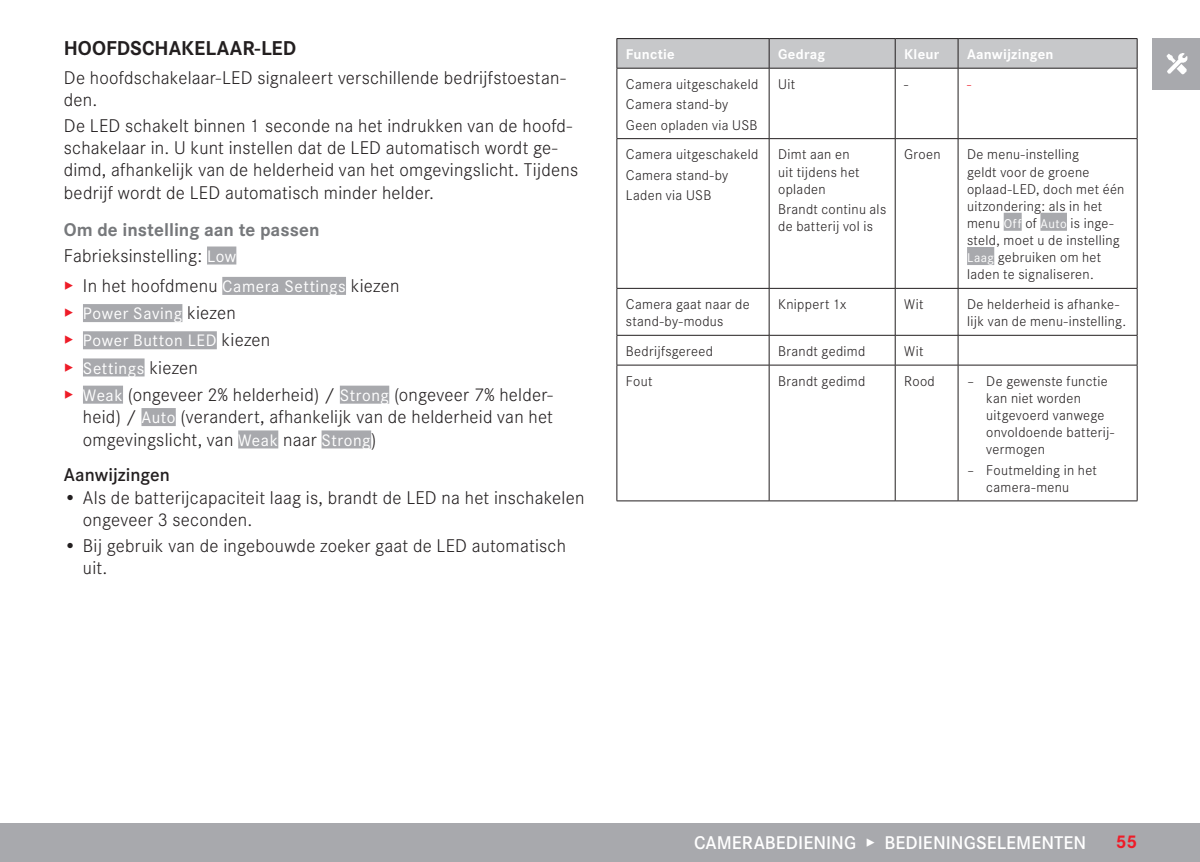
<style>
.page{position:relative;width:1200px;height:862px;background:#fff}
.page>*{position:absolute;margin:0;border:0;box-sizing:border-box;transform-origin:0 0}
.Heading____Heading_02{font:700 20.7px "Corporate S";color:#231f20}
.Text____Body_Text{font:300 19.12px/22.3px "Corporate S";letter-spacing:.01em;color:#231f20}
.t1{font:600 19.12px "Corporate S";letter-spacing:.005em;color:#fff}
.Text____Um_zu_zum_XXX{font:700 19.12px "Corporate S";color:#76787b}
.Heading____Note_Heading{font:600 19.12px "Corporate S";color:#231f20}
.t2{font:700 19.12px "Corporate S";color:#ee1c28}
.t3{font:17.32px "Corporate S";letter-spacing:.035em;color:#fff}
.Text____Body_Text-2{font:300 14.62px/17.1px "Corporate S";letter-spacing:.02em;color:#231f20}
.Text____Body_Text-3{font:700 14.62px "Corporate S";letter-spacing:.015em;color:#fff}
.Text____Body_Text-4{font:300 14.62px "Corporate S";color:#ee1c28}
.s1{font-weight:400;font-size:17.32px;color:#fff}
.s2{color:#ee1c28}
.s3{font-weight:300;font-size:19.12px;color:#ee1c28}
.s4{font-weight:300;font-size:19.12px;color:#231f20}
.s5{font-weight:400;font-size:13.05px;color:#fff}
</style>
<div class="page">
<div style="left:0;top:823px;width:1199px;height:38px;background:#a8a9ad"></div>
<div style="left:1151px;top:38px;width:48px;height:51px;background:#a8a9ad"></div>
<img style="left:1166px;top:53px;width:22px;height:21px">
<div style="left:207px;top:246px;width:29px;height:18px;background:#a8a9ad"></div>
<div style="left:222px;top:277px;width:124px;height:18px;background:#a8a9ad"></div>
<div style="left:83px;top:304px;width:99px;height:18px;background:#a8a9ad"></div>
<div style="left:83px;top:331px;width:134px;height:18px;background:#a8a9ad"></div>
<div style="left:83px;top:358px;width:61px;height:18px;background:#a8a9ad"></div>
<div style="left:83px;top:385px;width:40px;height:18px;background:#a8a9ad"></div>
<div style="left:340px;top:385px;width:49px;height:18px;background:#a8a9ad"></div>
<div style="left:141px;top:408px;width:35px;height:18px;background:#a8a9ad"></div>
<div style="left:238px;top:430px;width:40px;height:18px;background:#a8a9ad"></div>
<div style="left:321px;top:430px;width:50px;height:18px;background:#a8a9ad"></div>
<hr style="left:616px;top:38px;width:153px;height:1px;background:#231f20">
<hr style="left:769px;top:38px;width:126px;height:1px;background:#231f20">
<hr style="left:895px;top:38px;width:62px;height:1px;background:#231f20">
<hr style="left:957px;top:38px;width:180px;height:1px;background:#231f20">
<svg style="left:616px;top:39px;width:521px;height:29px;background:#c3c4c6"></svg>
<hr style="left:616px;top:68px;width:153px;height:1px;background:#231f20">
<hr style="left:616px;top:68px;width:1px;height:70px;background:#231f20">
<hr style="left:769px;top:68px;width:126px;height:1px;background:#231f20">
<hr style="left:768px;top:68px;width:1px;height:70px;background:#231f20">
<hr style="left:895px;top:68px;width:62px;height:1px;background:#231f20">
<hr style="left:894px;top:68px;width:1px;height:70px;background:#231f20">
<hr style="left:957px;top:68px;width:180px;height:1px;background:#231f20">
<hr style="left:957px;top:68px;width:1px;height:70px;background:#231f20">
<hr style="left:1136px;top:68px;width:1px;height:70px;background:#231f20">
<hr style="left:616px;top:138px;width:153px;height:1px;background:#231f20">
<hr style="left:616px;top:139px;width:1px;height:149px;background:#231f20">
<hr style="left:769px;top:138px;width:126px;height:1px;background:#231f20">
<hr style="left:768px;top:139px;width:1px;height:149px;background:#231f20">
<hr style="left:895px;top:138px;width:62px;height:1px;background:#231f20">
<hr style="left:894px;top:139px;width:1px;height:149px;background:#231f20">
<hr style="left:957px;top:138px;width:180px;height:1px;background:#231f20">
<hr style="left:957px;top:139px;width:1px;height:149px;background:#231f20">
<hr style="left:1136px;top:139px;width:1px;height:149px;background:#231f20">
<hr style="left:616px;top:288px;width:153px;height:1px;background:#231f20">
<hr style="left:616px;top:288px;width:1px;height:47px;background:#231f20">
<hr style="left:769px;top:288px;width:126px;height:1px;background:#231f20">
<hr style="left:768px;top:288px;width:1px;height:47px;background:#231f20">
<hr style="left:895px;top:288px;width:62px;height:1px;background:#231f20">
<hr style="left:894px;top:288px;width:1px;height:47px;background:#231f20">
<hr style="left:957px;top:288px;width:180px;height:1px;background:#231f20">
<hr style="left:957px;top:288px;width:1px;height:47px;background:#231f20">
<hr style="left:1136px;top:288px;width:1px;height:47px;background:#231f20">
<hr style="left:616px;top:335px;width:153px;height:1px;background:#231f20">
<svg style="left:616px;top:335px;width:1px;height:29px"></svg>
<hr style="left:769px;top:335px;width:126px;height:1px;background:#231f20">
<svg style="left:768px;top:335px;width:1px;height:29px"></svg>
<hr style="left:895px;top:335px;width:62px;height:1px;background:#231f20">
<svg style="left:894px;top:335px;width:1px;height:29px"></svg>
<hr style="left:957px;top:335px;width:180px;height:1px;background:#231f20">
<svg style="left:957px;top:335px;width:1px;height:29px"></svg>
<svg style="left:1136px;top:335px;width:1px;height:29px"></svg>
<hr style="left:616px;top:364px;width:153px;height:1px;background:#231f20">
<hr style="left:616px;top:365px;width:1px;height:135px;background:#231f20">
<hr style="left:769px;top:364px;width:126px;height:1px;background:#231f20">
<hr style="left:768px;top:365px;width:1px;height:135px;background:#231f20">
<hr style="left:895px;top:364px;width:62px;height:1px;background:#231f20">
<hr style="left:894px;top:365px;width:1px;height:135px;background:#231f20">
<hr style="left:957px;top:364px;width:180px;height:1px;background:#231f20">
<hr style="left:957px;top:365px;width:1px;height:135px;background:#231f20">
<hr style="left:1136px;top:365px;width:1px;height:135px;background:#231f20">
<hr style="left:616px;top:500px;width:153px;height:1px;background:#231f20">
<hr style="left:769px;top:500px;width:126px;height:1px;background:#231f20">
<hr style="left:895px;top:500px;width:62px;height:1px;background:#231f20">
<hr style="left:957px;top:500px;width:180px;height:1px;background:#231f20">
<div style="left:1003px;top:213px;width:18px;height:18px;background:#a8a9ad"></div>
<div style="left:1040px;top:213px;width:26px;height:18px;background:#a8a9ad"></div>
<div style="left:966px;top:247px;width:27px;height:18px;background:#a8a9ad"></div>
<p class="Heading____Heading_02" style="left:64px;top:32px;width:234px">HOOFDSCHAKELAAR-LED</p>
<p class="Text____Body_Text" style="left:64px;top:65px;width:503px">De hoofdschakelaar-LED signaleert verschillende bedrijfstoestan&shy;den.</p>
<p class="Text____Body_Text" style="left:64px;top:113px;width:516px">De LED schakelt binnen 1 seconde na het indrukken van de hoofd&shy;schakelaar in. U kunt instellen dat de LED automatisch wordt ge&shy;dimd, afhankelijk van de helderheid van het omgevingslicht. Tijdens bedrijf wordt de LED automatisch minder helder.</p>
<p class="Text____Um_zu_zum_XXX" style="left:64px;top:214px;width:257px">Om de instelling aan te passen</p>
<p class="Text____Body_Text" style="left:64px;top:243px;width:174px">Fabrieksinstelling: <span class="s1">Low</span></p>
<p class="Text____Body_Text" style="left:64px;top:273px;width:337px"><span class="s2">▸</span> In het hoofdmenu <span class="s1">Camera Settings</span> kiezen</p>
<p class="t3" style="left:64px;top:301px;width:173px"><span class="s3">▸</span> Power Saving <span class="s4">kiezen</span></p>
<p class="t3" style="left:64px;top:328px;width:208px"><span class="s3">▸</span> Power Button LED <span class="s4">kiezen</span></p>
<p class="t3" style="left:64px;top:355px;width:136px"><span class="s3">▸</span> Settings <span class="s4">kiezen</span></p>
<p class="Text____Body_Text" style="left:83px;top:382px;width:471px;text-align:justify;text-indent:-19px"><span class="s2">▸</span> <span class="s1">Weak</span> (ongeveer 2% helderheid) / <span class="s1">Strong</span> (ongeveer 7% helder&shy;heid) / <span class="s1">Auto</span> (verandert, afhankelijk van de helderheid van het omgevingslicht, van <span class="s1">Weak</span> naar <span class="s1">Strong</span>)</p>
<p class="Heading____Note_Heading" style="left:64px;top:460px;width:108px">Aanwijzingen</p>
<p class="Text____Body_Text" style="left:83px;top:485px;width:503px;text-indent:-19px">• Als de batterijcapaciteit laag is, brandt de LED na het inschakelen ongeveer 3 seconden.</p>
<p class="Text____Body_Text" style="left:83px;top:533px;width:484px;text-indent:-19px">• Bij gebruik van de ingebouwde zoeker gaat de LED automatisch uit.</p>
<p class="Text____Body_Text-3" style="left:625px;top:43px;width:50px">Functie</p>
<p class="Text____Body_Text-3" style="left:778px;top:43px;width:49px">Gedrag</p>
<p class="Text____Body_Text-3" style="left:904px;top:43px;width:37px">Kleur</p>
<p class="Text____Body_Text-3" style="left:966px;top:43px;width:88px">Aanwijzingen</p>
<p class="Text____Body_Text-2" style="left:625px;top:75px;width:134px">Camera uitgeschakeld</p>
<p class="Text____Body_Text-2" style="left:625px;top:95px;width:104px">Camera stand-by</p>
<p class="Text____Body_Text-2" style="left:625px;top:115px;width:133px">Geen opladen via USB</p>
<p class="Text____Body_Text-2" style="left:778px;top:75px;width:18px">Uit</p>
<p class="Text____Body_Text-2" style="left:904px;top:75px;width:6px">-</p>
<p class="Text____Body_Text-4" style="left:966px;top:74px;width:6px">-</p>
<p class="Text____Body_Text-2" style="left:625px;top:145px;width:134px">Camera uitgeschakeld</p>
<p class="Text____Body_Text-2" style="left:625px;top:165px;width:104px">Camera stand-by</p>
<p class="Text____Body_Text-2" style="left:625px;top:186px;width:87px">Laden via USB</p>
<p class="Text____Body_Text-2" style="left:778px;top:145px;width:83px">Dimt aan en uit tijdens het opladen</p>
<p class="Text____Body_Text-2" style="left:778px;top:200px;width:109px">Brandt continu als de batterij vol is</p>
<p class="Text____Body_Text-2" style="left:904px;top:145px;width:38px">Groen</p>
<p class="Text____Body_Text-2" style="left:966px;top:145px;width:159px">De menu-instelling<br>geldt voor de groene oplaad-LED, doch met één uitzondering: als in het menu <span class="s5">Off</span> of <span class="s5">Auto</span> is inge&shy;steld, moet u de instelling<br><span class="s5">Laag</span> gebruiken om het laden te signaliseren.</p>
<p class="Text____Body_Text-2" style="left:625px;top:295px;width:125px">Camera gaat naar de stand-by-modus</p>
<p class="Text____Body_Text-2" style="left:778px;top:295px;width:70px">Knippert 1x</p>
<p class="Text____Body_Text-2" style="left:904px;top:295px;width:21px">Wit</p>
<p class="Text____Body_Text-2" style="left:966px;top:295px;width:160px">De helderheid is afhanke&shy;lijk van de menu-instelling.</p>
<p class="Text____Body_Text-2" style="left:625px;top:341px;width:89px">Bedrijfsgereed</p>
<p class="Text____Body_Text-2" style="left:778px;top:341px;width:89px">Brandt gedimd</p>
<p class="Text____Body_Text-2" style="left:904px;top:341px;width:21px">Wit</p>
<p class="Text____Body_Text-2" style="left:625px;top:371px;width:28px">Fout</p>
<p class="Text____Body_Text-2" style="left:778px;top:371px;width:89px">Brandt gedimd</p>
<p class="Text____Body_Text-2" style="left:904px;top:371px;width:32px">Rood</p>
<p class="Text____Body_Text-2" style="left:985px;top:371px;width:130px;text-indent:-19px">– De gewenste functie kan niet worden uitgevoerd vanwege onvoldoende batterij&shy;vermogen</p>
<p class="Text____Body_Text-2" style="left:966px;top:460px;width:131px;text-align:center">– Foutmelding in het camera-menu</p>
<p class="t1" style="left:694px;top:827px;width:394px">CAMERABEDIENING ▸ BEDIENINGSELEMENTEN</p>
<p class="t2" style="left:1115px;top:826px;width:23px">55</p>
</div>
